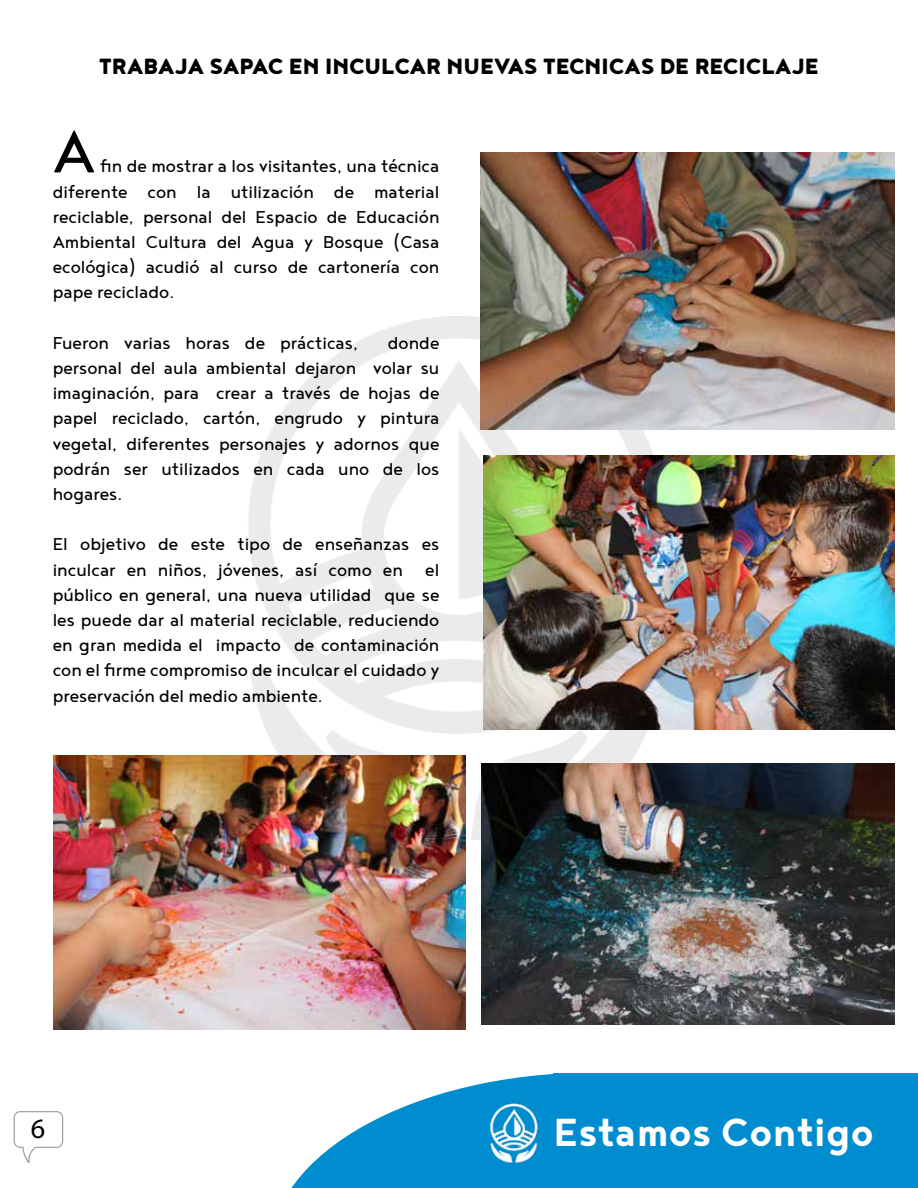
<style>
.page{position:relative;width:918px;height:1188px;background:#fff}
.page>*{position:absolute;margin:0;border:0;box-sizing:border-box;transform-origin:0 0}
.t1{font:73.5px "Noyh";color:#000}
.t2{font:700 48px "Noyh";color:#fff}
.t3{font:28.05px "Myriad Pro";color:#000}
.t4{font:900 27px "Noyh";color:#000}
.t5{font:21px/25.2px "Noyh";color:#000;text-align:justify}
</style>
<div class="page">
<svg style="left:291px;top:1073px;width:263px;height:115px;fill:#008dcf"></svg>
<div style="left:554px;top:1073px;width:364px;height:115px;background:#008dcf"></div>
<svg style="left:14px;top:1111px;width:49px;height:52px"></svg>
<img style="left:474px;top:1094px;width:80px;height:81px">
<img style="left:248px;top:316px;width:580px;height:556px">
<img style="left:480px;top:153px;width:415px;height:276px">
<img style="left:483px;top:455px;width:412px;height:275px">
<img style="left:53px;top:755px;width:412px;height:275px">
<img style="left:482px;top:764px;width:413px;height:260px">
<p class="t4" style="left:99px;top:49px;width:721px">TRABAJA SAPAC EN INCULCAR NUEVAS TECNICAS DE RECICLAJE</p>
<h1 class="t1" style="left:53px;top:111px;width:44px">A</h1>
<p class="t5" style="left:53px;top:153px;width:388px;text-indent:47px">fin de mostrar a los visitantes, una técnica diferente con la utilización de material reciclable, personal del Espacio de Educación Ambiental Cultura del Agua y Bosque (Casa ecológica) acudió al curso de cartonería con pape reciclado.</p>
<p class="t5" style="left:53px;top:330px;width:307px">Fueron varias horas de prácticas,</p>
<p class="t5" style="left:53px;top:330px;width:388px;text-indent:335px">donde personal del aula ambiental dejaron volar su imaginación, para crear a través de hojas de papel reciclado, cartón, engrudo y pintura vegetal, diferentes personajes y adornos que podrán ser utilizados en cada uno de los hogares.</p>
<p class="t5" style="left:53px;top:531px;width:388px">El objetivo de este tipo de enseñanzas es inculcar en niños, jóvenes, así como en el público en general, una nueva utilidad que se les puede dar al material reciclable, reduciendo en gran medida el impacto de contaminación con el firme compromiso de inculcar el cuidado y preservación del medio ambiente.</p>
<h3 class="t3" style="left:31px;top:1112px;width:16px">6</h3>
<h2 class="t2" style="left:553px;top:1104px;width:322px">Estamos Contigo</h2>
</div>
